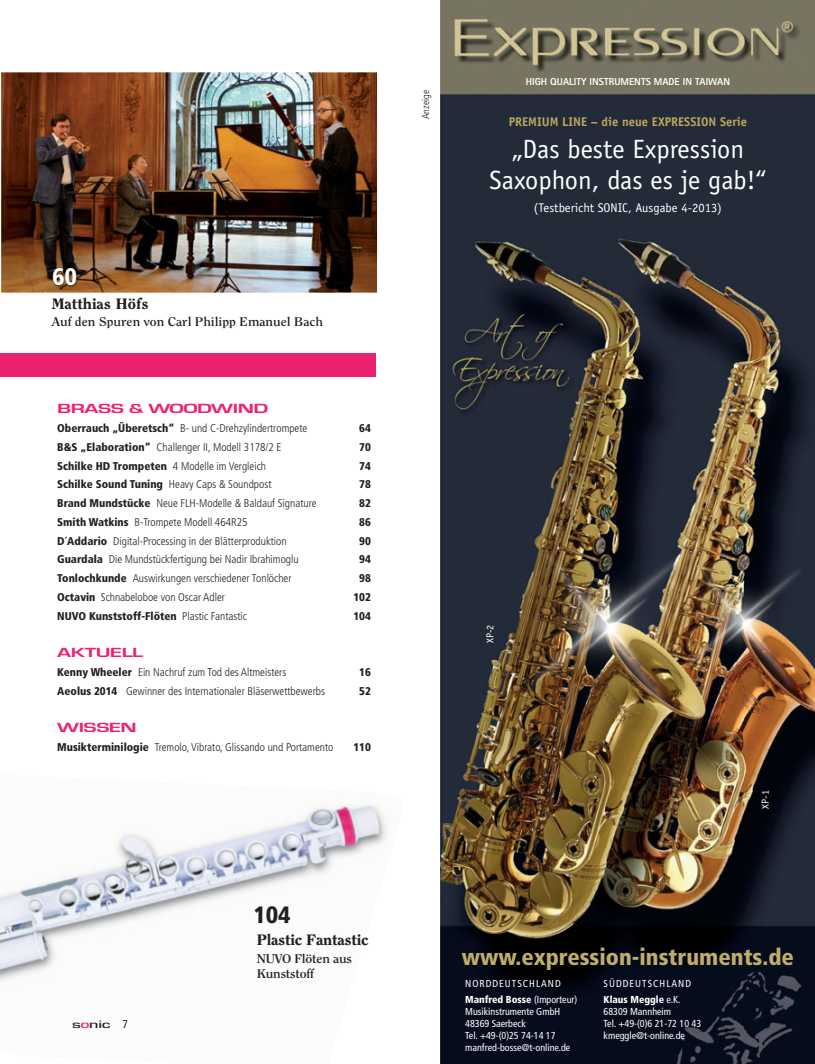
<style>
.page{position:relative;width:815px;height:1064px;background:#fff}
.page>*{position:absolute;margin:0;border:0;box-sizing:border-box;transform-origin:0 0}
.t1{font:26.5px/31.8px "Officina Sans";color:#fff;text-align:center}
.t2{font:900 condensed 23.12px "Frutiger";color:#c0ad6b}
.t3{font:800 15px "Clearface Std";letter-spacing:-.015em;color:#231f20;scale:1.1 1}
.t4{font:700 13.75px "Eurostile T";letter-spacing:-.02em;color:#ec2271;scale:1.6 1}
.t5{font:700 12.62px "Officina Sans";color:#baa65d}
.t6{font:12.62px "Officina Sans";color:#fff}
.t7{font:700 12.5px/15px "Clearface Std";color:#231f20;scale:1.1 1}
.t8{font:300 condensed 11.25px "Frutiger LT Std";color:#231f20}
.t9{font:900 condensed 11.25px "Frutiger LT Std";color:#231f20}
.t10{font:500 11.25px "Eurostile T";letter-spacing:-.02em;color:#231f20;scale:1.6 1}
.t11{font:condensed 10.12px/12.1px "Frutiger";color:#fff}
.t12{font:condensed 10.12px/15.9px "Frutiger";letter-spacing:.1em;color:#fff}
.t13{font:800 10.12px "Rotis Sans Serif";color:#fff}
.t14{font:10px "Officina Sans";color:#fff}
.t15{font:300 condensed 10px "Frutiger LT Std";color:#231f20}
.s1{font-weight:900}
.s2{font-weight:300}
.s3{color:#ec2271}
.s4{font-family:"Frutiger LT Std";font-weight:400;font-stretch:condensed}
</style>
<div class="page">
<img style="left:0;top:803px;width:387px;height:179px">
<div style="left:0;top:353px;width:375px;height:24px;background:#ec2271"></div>
<img style="left:1px;top:72px;width:377px;height:221px">
<img style="left:45px;top:259px;width:65px;height:34px">
<img style="left:440px;top:0;width:375px;height:1064px">
<svg style="left:53px;top:268px;width:24px;height:17px"></svg>
<svg style="left:255px;top:906px;width:35px;height:17px"></svg>
<h3 class="t3" style="left:52px;top:297px;width:90px">Matthias Höfs</h3>
<p class="t7" style="left:52px;top:314px;width:248px">Auf den Spuren von Carl Philipp Emanuel Bach</p>
<p class="t4" style="left:57px;top:404px;width:133px">BRASS &amp; WOODWIND</p>
<p class="t8" style="left:57px;top:422px;width:252px"><span class="s1">Oberrauch „Überetsch“</span> B- und C-Drehzylindertrompete</p>
<p class="t9" style="left:359px;top:422px;width:13px">64</p>
<p class="t8" style="left:57px;top:441px;width:226px"><span class="s1">B&amp;S „Elaboration“</span> Challenger II, Modell 3178/2 E</p>
<p class="t9" style="left:359px;top:441px;width:13px">70</p>
<p class="t8" style="left:57px;top:460px;width:210px"><span class="s1">Schilke HD Trompeten</span> 4 Modelle im Vergleich</p>
<p class="t9" style="left:359px;top:460px;width:13px">74</p>
<p class="t8" style="left:57px;top:479px;width:216px"><span class="s1">Schilke Sound Tuning</span> Heavy Caps &amp; Soundpost</p>
<p class="t9" style="left:359px;top:479px;width:13px">78</p>
<p class="t8" style="left:57px;top:497px;width:261px"><span class="s1">Brand Mundstücke</span> Neue FLH-Modelle &amp; Baldauf Signature</p>
<p class="t9" style="left:359px;top:497px;width:13px">82</p>
<p class="t8" style="left:57px;top:516px;width:192px"><span class="s1">Smith Watkins</span> B-Trompete Modell 464R25</p>
<p class="t9" style="left:359px;top:516px;width:13px">86</p>
<p class="t8" style="left:57px;top:535px;width:231px"><span class="s1">D´Addario</span> Digital-Processing in der Blätterproduktion</p>
<p class="t9" style="left:359px;top:535px;width:13px">90</p>
<p class="t8" style="left:57px;top:554px;width:243px"><span class="s1">Guardala</span> Die Mundstückfertigung bei Nadir Ibrahimoglu</p>
<p class="t9" style="left:359px;top:554px;width:13px">94</p>
<p class="t8" style="left:57px;top:572px;width:236px"><span class="s1">Tonlochkunde</span> Auswirkungen verschiedener Tonlöcher</p>
<p class="t9" style="left:359px;top:572px;width:13px">98</p>
<p class="t8" style="left:57px;top:591px;width:169px"><span class="s1">Octavin</span> Schnabeloboe von Oscar Adler</p>
<p class="t9" style="left:353px;top:591px;width:19px">102</p>
<p class="t9" style="left:57px;top:610px;width:191px">NUVO Kunststoff-Flöten <span class="s2">Plastic Fantastic</span></p>
<p class="t9" style="left:353px;top:610px;width:19px">104</p>
<p class="t4" style="left:57px;top:648px;width:55px">AKTUELL</p>
<p class="t8" style="left:57px;top:666px;width:231px"><span class="s1">Kenny Wheeler</span> Ein Nachruf zum Tod des Altmeisters</p>
<p class="t9" style="left:359px;top:666px;width:13px">16</p>
<p class="t8" style="left:57px;top:685px;width:269px"><span class="s1">Aeolus 2014</span> Gewinner des Internationaler Bläserwettbewerbs</p>
<p class="t9" style="left:359px;top:685px;width:13px">52</p>
<p class="t4" style="left:57px;top:723px;width:51px">WISSEN</p>
<p class="t8" style="left:57px;top:741px;width:278px"><span class="s1">Musikterminilogie</span> Tremolo, Vibrato, Glissando und Portamento</p>
<p class="t9" style="left:353px;top:741px;width:19px">110</p>
<p class="t10" style="left:72px;top:1018px;width:36px">s<span class="s3">o</span>nic <span class="s4">7</span></p>
<h3 class="t3" style="left:257px;top:932px;width:103px">Plastic Fantastic</h3>
<p class="t7" style="left:257px;top:951px;width:88px">NUVO Flöten aus<br>Kunststoff</p>
<p class="t15" style="left:421px;top:119px;width:31px;rotate:-90deg">Anzeige</p>
<p class="t13" style="left:526px;top:78px;width:206px">HIGH QUALITY INSTRUMENTS MADE IN TAIWAN</p>
<p class="t5" style="left:509px;top:117px;width:240px">PREMIUM LINE – die neue EXPRESSION Serie</p>
<h1 class="t1" style="left:490px;top:135px;width:278px">„Das beste Expression<br>Saxophon, das es je gab!“</h1>
<p class="t6" style="left:534px;top:203px;width:189px">(Testbericht SONIC, Ausgabe 4-2013)</p>
<p class="t14" style="left:486px;top:643px;width:20px;rotate:-90deg">XP-2</p>
<p class="t14" style="left:761px;top:809px;width:20px;rotate:-90deg">XP-1</p>
<h2 class="t2" style="left:462px;top:947px;width:334px">www.expression-instruments.de</h2>
<p class="t12" style="left:604px;top:976px;width:89px">SÜDDEUTSCHLAND<br><span class="s1">Klaus Meggle</span> e.K.</p>
<p class="t11" style="left:604px;top:1006px;width:99px">68309 Mannheim<br>Tel. +49-(0)6 21-72 10 43 kmeggle@t-online.de</p>
<p class="t12" style="left:465px;top:976px;width:114px">NORDDEUTSCHLAND<br><span class="s1">Manfred Bosse</span> (Importeur)</p>
<p class="t11" style="left:465px;top:1006px;width:107px">Musikinstrumente GmbH<br>48369 Saerbeck<br>Tel. +49-(0)25 74-14 17 manfred-bosse@t-online.de</p>
</div>
